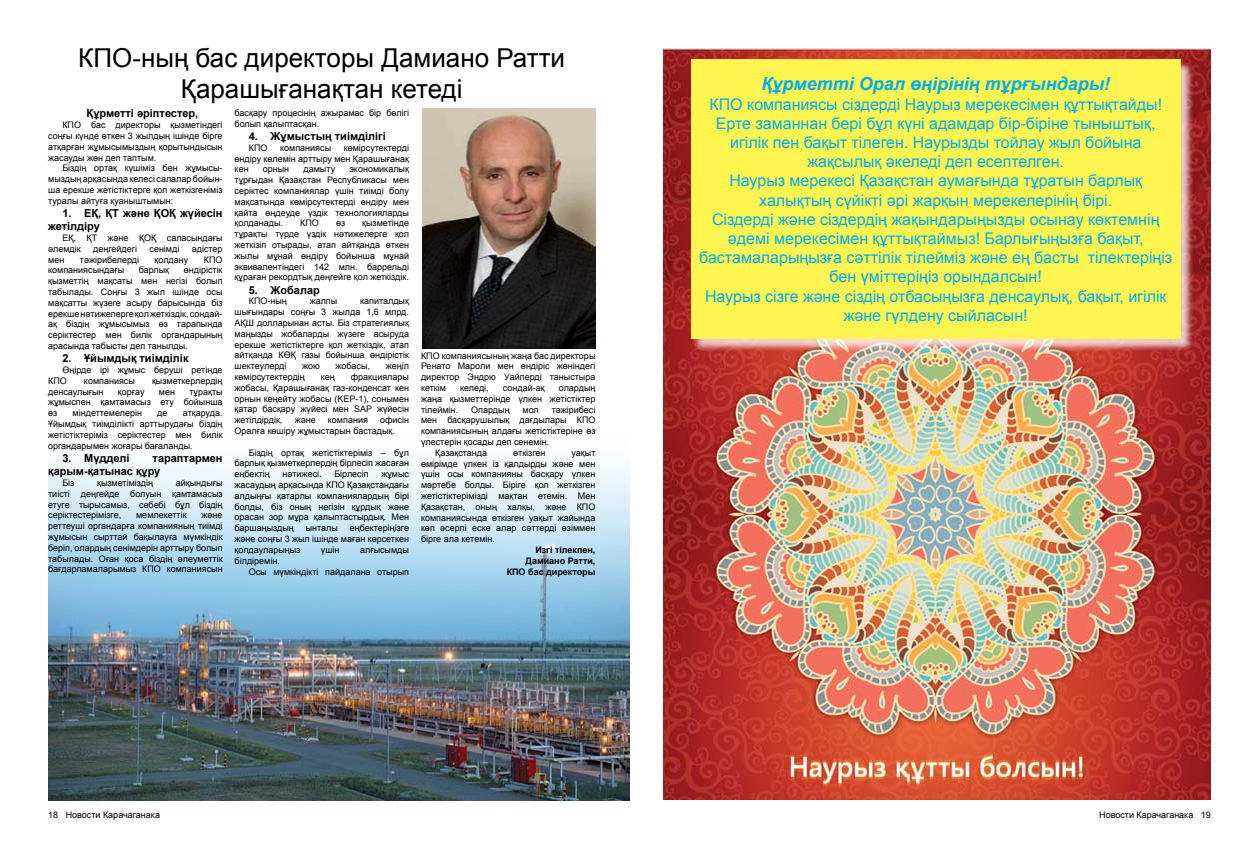
<style>
.page{position:relative;width:1259px;height:848px;background:#fff}
.page>*{position:absolute;margin:0;border:0;box-sizing:border-box;transform-origin:0 0}
.t1{font:26px/31.2px "Arial";color:#000;text-align:center}
.t2{font:italic 700 18px "Arial";color:#00aeef}
.t3{font:16px/19.2px "Arial";color:#00aeef;text-align:center}
.t4{font:700 11px/13.2px "Arial";color:#000}
.t5{font:9px/10.8px "Arial";color:#000;text-align:justify}
.t6{font:700 9px/10.8px "Arial";color:#000;text-align:right}
</style>
<div class="page">
<img style="left:48px;top:457px;width:581px;height:343px">
<img style="left:663px;top:48px;width:547px;height:751px">
<img style="left:422px;top:109px;width:173px;height:240px">
<div style="left:693px;top:61px;width:500px;height:290px;background:#fff;opacity:.75"></div>
<div style="left:691px;top:60px;width:490px;height:279px;background:#fff450"></div>
<h1 class="t1" style="left:78px;top:43px;width:488px">КПО-ның бас директоры Дамиано Ратти<br>Қарашығанақтан кетеді</h1>
<p class="t4" style="left:87px;top:107px;width:113px">Құрметті әріптестер,</p>
<p class="t5" style="left:48px;top:120px;width:176px;text-indent:14px">КПО бас директоры қызметіндегі соңғы күнде өткен 3 жылдың ішінде бірге атқарған жұмысымыздың қорытындысын жасауды жөн деп таптым.</p>
<p class="t5" style="left:48px;top:163px;width:176px;text-indent:14px">Біздің ортақ күшіміз бен жұмысы&shy;мыздың арқасында келесі салалар бойын&shy;ша ерекше жетістіктерге қол жеткізгеніміз туралы айтуға қуаныштымын:</p>
<p class="t4" style="left:48px;top:207px;width:176px;text-indent:14px">1. ЕҚ, ҚТ және ҚОҚ жүйесін жетілдіру</p>
<p class="t5" style="left:48px;top:232px;width:176px;text-indent:14px">ЕҚ, ҚТ және ҚОҚ саласындағы әлемдік</p>
<p class="t5" style="left:93px;top:243px;width:45px">деңгейдегі</p>
<p class="t5" style="left:149px;top:243px;width:31px">сенімді</p>
<p class="t5" style="left:192px;top:243px;width:32px">әдістер</p>
<p class="t5" style="left:48px;top:254px;width:18px">мен</p>
<p class="t5" style="left:80px;top:254px;width:61px">тәжірибелерді</p>
<p class="t5" style="left:155px;top:254px;width:35px">қолдану</p>
<p class="t5" style="left:204px;top:254px;width:20px">КПО</p>
<p class="t5" style="left:48px;top:265px;width:77px">компаниясындағы</p>
<p class="t5" style="left:139px;top:265px;width:32px">барлық</p>
<p class="t5" style="left:48px;top:265px;width:176px;text-indent:136px">өндірістік қызметтің мақсаты мен негізі болып табылады. Соңғы 3 жыл ішінде осы мақсатты жүзеге асыру барысында біз ерекше нәтижелерге қол жеткіздік, сондай&shy;ақ біздің жұмысымыз өз тарапында серіктестер мен билік органдарының арасында табысты деп танылды.</p>
<p class="t4" style="left:62px;top:352px;width:128px">2. Ұйымдық тиімділік</p>
<p class="t5" style="left:48px;top:364px;width:176px;text-indent:14px">Өңірде ірі жұмыс беруші ретінде<br>КПО</p>
<p class="t5" style="left:84px;top:375px;width:52px">компаниясы</p>
<p class="t5" style="left:152px;top:375px;width:72px">қызметкерлердің</p>
<p class="t5" style="left:48px;top:386px;width:57px">денсаулығын</p>
<p class="t5" style="left:118px;top:386px;width:28px">қорғау</p>
<p class="t5" style="left:159px;top:386px;width:18px">мен</p>
<p class="t5" style="left:48px;top:386px;width:176px;text-indent:141px">тұрақты жұмыспен қамтамасыз ету бойынша өз</p>
<p class="t5" style="left:73px;top:408px;width:71px">міндеттемелерін</p>
<p class="t5" style="left:157px;top:408px;width:12px">де</p>
<p class="t5" style="left:48px;top:408px;width:176px;text-indent:135px">атқаруда.<br>Ұйымдық тиімділікті арттырудағы біздің жетістіктеріміз серіктестер мен билік органдарымен жоғары бағаланды.</p>
<p class="t4" style="left:62px;top:452px;width:69px">3. Мүдделі</p>
<p class="t4" style="left:48px;top:452px;width:176px;text-indent:104px">тараптармен қарым-қатынас құру</p>
<p class="t5" style="left:62px;top:477px;width:14px">Біз</p>
<p class="t5" style="left:97px;top:477px;width:57px">қызметіміздің</p>
<p class="t5" style="left:48px;top:477px;width:176px;text-indent:127px">айқындығы тиісті деңгейде болуын қамтамасыз етуге тырысамыз, себебі бұл біздің серіктестерімізге,</p>
<p class="t5" style="left:136px;top:510px;width:52px">мемлекеттік</p>
<p class="t5" style="left:48px;top:510px;width:176px;text-indent:153px">және реттеуші органдарға компанияның тиімді жұмысын сырттай бақылауға мүмкіндік беріп, олардың сенімдерін арттыру болып табылады. Оған қоса біздің әлеуметтік бағдарламаларымыз КПО компаниясын</p>
<p class="t5" style="left:235px;top:107px;width:176px">басқару процесінің ажырамас бір бөлігі болып қалыптасқан.</p>
<p class="t4" style="left:249px;top:130px;width:139px">4. Жұмыстың тиімділігі</p>
<p class="t5" style="left:249px;top:142px;width:20px">КПО</p>
<p class="t5" style="left:280px;top:142px;width:52px">компаниясы</p>
<p class="t5" style="left:235px;top:142px;width:176px;text-indent:109px">көмірсутектерді өндіру көлемін арттыру мен Қарашығанақ кен</p>
<p class="t5" style="left:235px;top:164px;width:176px;text-indent:115px">экономикалық тұрғыдан Қазақстан Республикасы мен серіктес компаниялар үшін тиімді болу мақсатында көмірсутектерді өндіру мен қайта өңдеуде үздік технологияларды қолданады.</p>
<p class="t5" style="left:263px;top:164px;width:28px">орнын</p>
<p class="t5" style="left:303px;top:164px;width:33px">дамыту</p>
<p class="t5" style="left:300px;top:218px;width:20px">КПО</p>
<p class="t5" style="left:336px;top:218px;width:11px">өз</p>
<p class="t5" style="left:235px;top:218px;width:176px;text-indent:128px">қызметінде тұрақты түрде үздік нәтижелерге қол жеткізіп отырады, атап айтқанда өткен жылы мұнай өндіру бойынша мұнай эквивалентіндегі 142 млн. баррельді құраған рекордтық деңгейге қол жеткіздік.</p>
<p class="t4" style="left:249px;top:283px;width:73px">5. Жобалар</p>
<p class="t5" style="left:249px;top:296px;width:40px">КПО-ның</p>
<p class="t5" style="left:310px;top:296px;width:29px">жалпы</p>
<p class="t5" style="left:235px;top:296px;width:176px;text-indent:125px">капиталдық шығындары соңғы 3 жылда 1,6 млрд.<br>АҚШ долларынан асты. Біз стратегиялық маңызды жобаларды жүзеге асыруда ерекше жетістіктерге қол жеткіздік, атап айтқанда КӨҚ газы бойынша өндірістік шектеулерді</p>
<p class="t5" style="left:302px;top:361px;width:19px">жою</p>
<p class="t5" style="left:336px;top:361px;width:36px">жобасы,</p>
<p class="t5" style="left:386px;top:361px;width:25px">жеңіл</p>
<p class="t5" style="left:235px;top:371px;width:72px">көмірсутектердің</p>
<p class="t5" style="left:321px;top:371px;width:16px">кең</p>
<p class="t5" style="left:235px;top:371px;width:176px;text-indent:116px">фракциялары жобасы, Қарашығанақ газ-конденсат кен орнын кеңейту жобасы (KEP-1), сонымен қатар басқару жүйесі мен SAP жүйесін жетілдірдік,</p>
<p class="t5" style="left:235px;top:415px;width:176px;text-indent:145px">офисін<br>Оралға көшіру жұмыстарын бастадық.</p>
<p class="t5" style="left:235px;top:447px;width:176px;text-indent:14px">Біздің ортақ жетістіктеріміз – бұл барлық қызметкерлердің бірлесіп жасаған еңбектің</p>
<p class="t5" style="left:295px;top:415px;width:22px">және</p>
<p class="t5" style="left:328px;top:415px;width:41px">компания</p>
<p class="t5" style="left:282px;top:469px;width:41px">нәтижесі.</p>
<p class="t5" style="left:334px;top:469px;width:36px">Бірлесіп</p>
<p class="t5" style="left:235px;top:469px;width:176px;text-indent:147px">жұмыс жасаудың арқасында КПО Қазақстандағы алдыңғы қатарлы компаниялардың бірі болды, біз оның негізін құрдық және орасан зор мұра қалыптастырдық. Мен баршаңыздың</p>
<p class="t5" style="left:235px;top:523px;width:176px;text-indent:115px">еңбектеріңізге және соңғы 3 жыл ішінде маған көрсеткен қолдауларыңыз</p>
<p class="t5" style="left:306px;top:523px;width:34px">ынталы</p>
<p class="t5" style="left:321px;top:544px;width:20px">үшін</p>
<p class="t5" style="left:360px;top:544px;width:50px">алғысымды</p>
<p class="t5" style="left:249px;top:555px;width:162px;text-indent:-14px">білдіремін.<br>Осы мүмкіндікті пайдалана отырып</p>
<p class="t5" style="left:421px;top:350px;width:176px">КПО компаниясының жаңа бас директоры Ренато Мароли мен өндіріс жөніндегі директор Эндрю Уайперді таныстыра кеткім</p>
<p class="t5" style="left:460px;top:382px;width:30px">келеді,</p>
<p class="t5" style="left:503px;top:382px;width:43px">сондай-ақ</p>
<p class="t5" style="left:421px;top:382px;width:176px;text-indent:138px">олардың жаңа қызметтерінде үлкен жетістіктер тілеймін.</p>
<p class="t5" style="left:471px;top:404px;width:40px">Олардың</p>
<p class="t5" style="left:522px;top:404px;width:18px">мол</p>
<p class="t5" style="left:552px;top:404px;width:45px">тәжірибесі</p>
<p class="t5" style="left:421px;top:415px;width:176px">мен басқарушылық дағдылары КПО</p>
<p class="t5" style="left:421px;top:426px;width:176px">компаниясының алдағы жетістіктеріне өз</p>
<p class="t5" style="left:421px;top:436px;width:130px">үлестерін қосады деп сенемін.</p>
<p class="t5" style="left:435px;top:447px;width:53px">Қазақстанда</p>
<p class="t5" style="left:513px;top:447px;width:34px">өткізген</p>
<p class="t5" style="left:421px;top:447px;width:176px;text-indent:150px">уақыт өмірімде үлкен із қалдырды және мен үшін осы компанияны басқару үлкен мәртебе болды. Біріге қол жеткізген жетістіктерімізді мақтан етемін. Мен Қазақстан, оның халқы, және КПО компаниясында өткізген уақыт жайында көп әсерлі еске алар сәттерді өзіммен бірге ала кетемін.</p>
<p class="t6" style="left:507px;top:545px;width:90px">Изгі тілекпен,<br>Дамиано Ратти,<br>КПО бас директоры</p>
<h2 class="t2" style="left:761px;top:72px;width:350px">Құрметті Орал өңірінің тұрғындары!</h2>
<p class="t3" style="left:699px;top:95px;width:474px">КПО компаниясы сіздерді Наурыз мерекесімен құттықтайды!<br>Ерте заманнан бері бұл күні адамдар бір-біріне тыныштық, игілік пен бақыт тілеген. Наурызды тойлау жыл бойына жақсылық әкеледі деп есептелген.<br>Наурыз мерекесі Қазақстан аумағында тұратын барлық халықтың сүйікті әрі жарқын мерекелерінің бірі.<br>Сіздерді және сіздердің жақындарыңызды осынау көктемнің әдемі мерекесімен құттықтаймыз! Барлығыңызға бақыт, бастамаларыңызға сәттілік тілейміз және ең басты тілектеріңіз бен үміттеріңіз орындалсын!<br>Наурыз сізге және сіздің отбасыңызға денсаулық, бақыт, игілік және гүлдену сыйласын!</p>
<p class="t5" style="left:48px;top:809px;width:113px">18 Новости Карачаганака</p>
<p class="t5" style="left:1099px;top:809px;width:113px">Новости Карачаганака 19</p>
</div>
